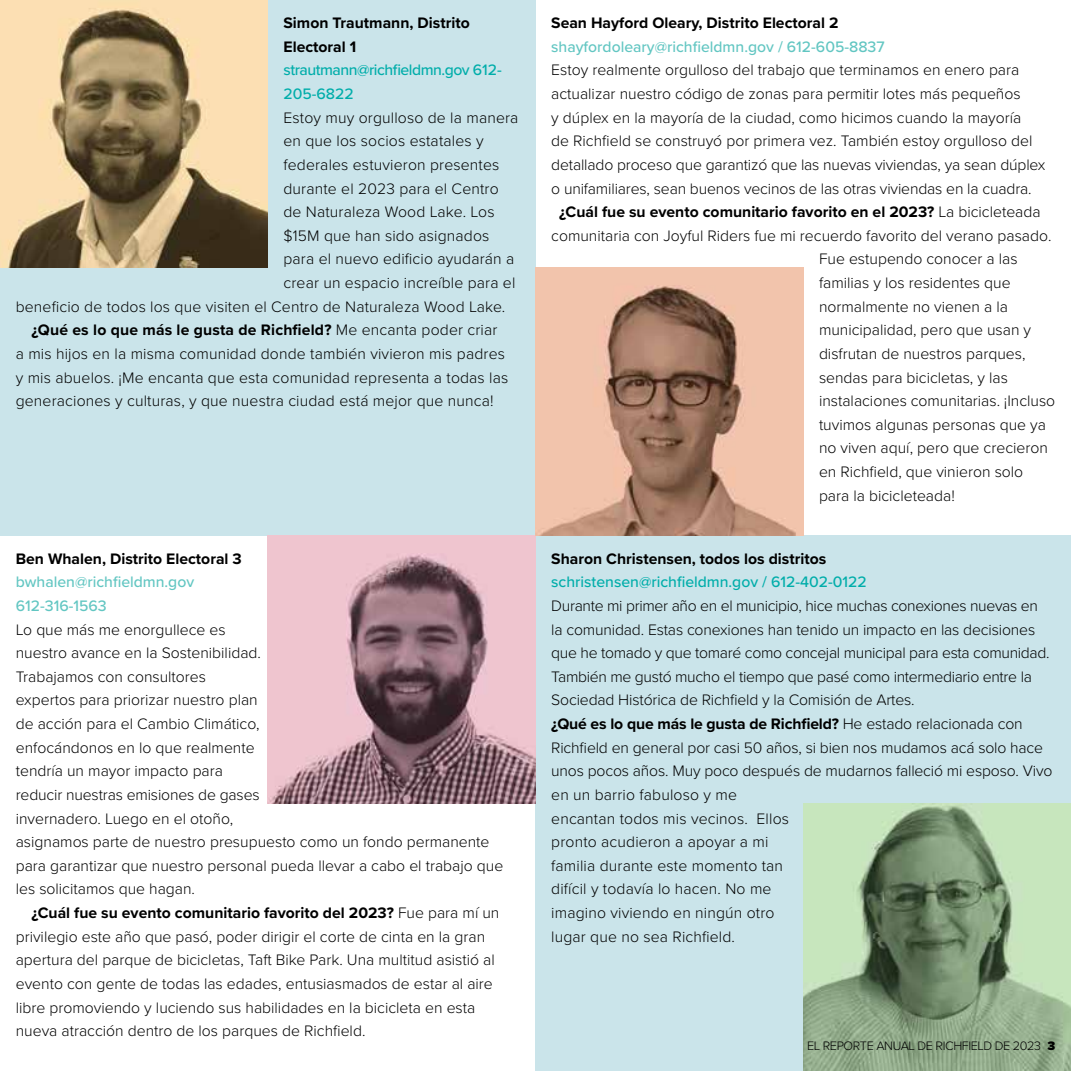
<style>
.page{position:relative;width:1071px;height:1071px;background:#fff}
.page>*{position:absolute;margin:0;border:0;box-sizing:border-box;transform-origin:0 0}
.t1{font:300 15.75px/23.6px "Proxima Nova";color:#000}
.t2{font:700 15.75px/23.6px "Proxima Nova";color:#000}
.t3{font:500 15.75px/23.6px "Proxima Nova";color:#62c6c2}
.t4{font:500 15.75px "Proxima Nova";color:#00adaa}
.t5{font:500 15.75px/23.6px "Proxima Nova";letter-spacing:-.03em;color:#00adaa}
.t6{font:300 12.6px "Proxima Nova";letter-spacing:-.03em;color:#000}
.s1{font-weight:300}
.s2{font-weight:700}
.s3{font-weight:900}
</style>
<div class="page">
<div style="left:536px;top:536px;width:535px;height:535px;background:#cae4ea"></div>
<div style="left:0;top:0;width:536px;height:536px;background:#cae4ea"></div>
<img style="left:803px;top:803px;width:268px;height:268px">
<img style="left:268px;top:536px;width:268px;height:267px">
<img style="left:536px;top:268px;width:267px;height:268px">
<img style="left:0;top:0;width:268px;height:268px">
<p class="t2" style="left:284px;top:11px;width:188px">Simon Trautmann, Distrito<br>Electoral 1</p>
<p class="t5" style="left:284px;top:58px;width:220px">strautmann@richfieldmn.gov 612-<br>205-6822</p>
<p class="t1" style="left:284px;top:105px;width:236px">Estoy muy orgulloso de la manera</p>
<p class="t1" style="left:284px;top:128px;width:202px">en que los socios estatales y</p>
<p class="t1" style="left:284px;top:152px;width:217px">federales estuvieron presentes</p>
<p class="t1" style="left:284px;top:176px;width:217px">durante el 2023 para el Centro</p>
<p class="t1" style="left:284px;top:199px;width:213px">de Naturaleza Wood Lake. Los</p>
<p class="t1" style="left:284px;top:223px;width:207px">$15M que han sido asignados</p>
<p class="t1" style="left:284px;top:247px;width:232px">para el nuevo edificio ayudarán a</p>
<p class="t1" style="left:284px;top:270px;width:233px">crear un espacio increíble para el</p>
<p class="t1" style="left:16px;top:294px;width:491px">beneficio de todos los que visiten el Centro de Naturaleza Wood Lake.</p>
<p class="t2" style="left:32px;top:318px;width:467px">¿Qué es lo que más le gusta de Richfield? <span class="s1">Me encanta poder criar</span></p>
<p class="t1" style="left:16px;top:341px;width:491px">a mis hijos en la misma comunidad donde también vivieron mis padres</p>
<p class="t1" style="left:16px;top:365px;width:494px">y mis abuelos. ¡Me encanta que esta comunidad representa a todas las</p>
<p class="t1" style="left:16px;top:388px;width:479px">generaciones y culturas, y que nuestra ciudad está mejor que nunca!</p>
<p class="t2" style="left:16px;top:546px;width:228px">Ben Whalen, Distrito Electoral 3</p>
<p class="t3" style="left:16px;top:570px;width:180px">bwhalen@richfieldmn.gov<br>612-316-1563</p>
<p class="t1" style="left:16px;top:617px;width:489px">Lo que más me enorgullece es<br>nuestro avance en la Sostenibilidad.<br>Trabajamos con consultores<br>expertos para priorizar nuestro plan<br>de acción para el Cambio Climático,<br>enfocándonos en lo que realmente<br>tendría un mayor impacto para<br>reducir nuestras emisiones de gases<br>invernadero. Luego en el otoño,<br>asignamos parte de nuestro presupuesto como un fondo permanente para garantizar que nuestro personal pueda llevar a cabo el trabajo que les solicitamos que hagan.</p>
<p class="t1" style="left:16px;top:900px;width:485px;text-indent:16px"><span class="s2">¿Cuál fue su evento comunitario favorito del 2023?</span> Fue para mí un privilegio este año que pasó, poder dirigir el corte de cinta en la gran apertura del parque de bicicletas, Taft Bike Park. Una multitud asistió al evento con gente de todas las edades, entusiasmados de estar al aire libre promoviendo y luciendo sus habilidades en la bicicleta en esta nueva atracción dentro de los parques de Richfield.</p>
<p class="t2" style="left:551px;top:11px;width:289px">Sean Hayford Oleary, Distrito Electoral 2</p>
<p class="t3" style="left:551px;top:34px;width:335px">shayfordoleary@richfieldmn.gov / 612-605-8837</p>
<p class="t1" style="left:551px;top:58px;width:470px">Estoy realmente orgulloso del trabajo que terminamos en enero para</p>
<p class="t1" style="left:551px;top:81px;width:471px">actualizar nuestro código de zonas para permitir lotes más pequeños</p>
<p class="t1" style="left:551px;top:105px;width:472px">y dúplex en la mayoría de la ciudad, como hicimos cuando la mayoría</p>
<p class="t1" style="left:551px;top:128px;width:483px">de Richfield se construyó por primera vez. También estoy orgulloso del</p>
<p class="t1" style="left:551px;top:152px;width:496px">detallado proceso que garantizó que las nuevas viviendas, ya sean dúplex</p>
<p class="t1" style="left:551px;top:176px;width:482px">o unifamiliares, sean buenos vecinos de las otras viviendas en la cuadra.</p>
<p class="t2" style="left:559px;top:200px;width:483px">¿Cuál fue su evento comunitario favorito en el 2023? <span class="s1">La bicicleteada</span></p>
<p class="t1" style="left:551px;top:223px;width:502px">comunitaria con Joyful Riders fue mi recuerdo favorito del verano pasado.</p>
<p class="t1" style="left:819px;top:247px;width:200px">Fue estupendo conocer a las</p>
<p class="t1" style="left:819px;top:270px;width:193px">familias y los residentes que</p>
<p class="t1" style="left:819px;top:294px;width:191px">normalmente no vienen a la</p>
<p class="t1" style="left:819px;top:317px;width:214px">municipalidad, pero que usan y</p>
<p class="t1" style="left:819px;top:341px;width:208px">disfrutan de nuestros parques,</p>
<p class="t1" style="left:819px;top:365px;width:190px">sendas para bicicletas, y las</p>
<p class="t1" style="left:819px;top:388px;width:238px">instalaciones comunitarias. ¡Incluso</p>
<p class="t1" style="left:819px;top:412px;width:229px">tuvimos algunas personas que ya</p>
<p class="t1" style="left:819px;top:436px;width:230px">no viven aquí, pero que crecieron</p>
<p class="t1" style="left:819px;top:459px;width:206px">en Richfield, que vinieron solo</p>
<p class="t1" style="left:819px;top:483px;width:137px">para la bicicleteada!</p>
<p class="t2" style="left:551px;top:546px;width:277px">Sharon Christensen, todos los distritos</p>
<p class="t4" style="left:551px;top:570px;width:317px">schristensen@richfieldmn.gov / 612-402-0122</p>
<p class="t1" style="left:551px;top:593px;width:503px">Durante mi primer año en el municipio, hice muchas conexiones nuevas en la comunidad. Estas conexiones han tenido un impacto en las decisiones que he tomado y que tomaré como concejal municipal para esta comunidad.<br>También me gustó mucho el tiempo que pasé como intermediario entre la Sociedad Histórica de Richfield y la Comisión de Artes.<br><span class="s2">¿Qué es lo que más le gusta de Richfield?</span> He estado relacionada con Richfield en general por casi 50 años, si bien nos mudamos acá solo hace unos pocos años. Muy poco después de mudarnos falleció mi esposo. Vivo en un barrio fabuloso y me<br>encantan todos mis vecinos. Ellos<br>pronto acudieron a apoyar a mi<br>familia durante este momento tan<br>difícil y todavía lo hacen. No me<br>imagino viviendo en ningún otro<br>lugar que no sea Richfield.</p>
<p class="t6" style="left:807px;top:1036px;width:250px">EL REPORTE ANUAL DE RICHFIELD DE 2023 <span class="s3">3</span></p>
</div>
